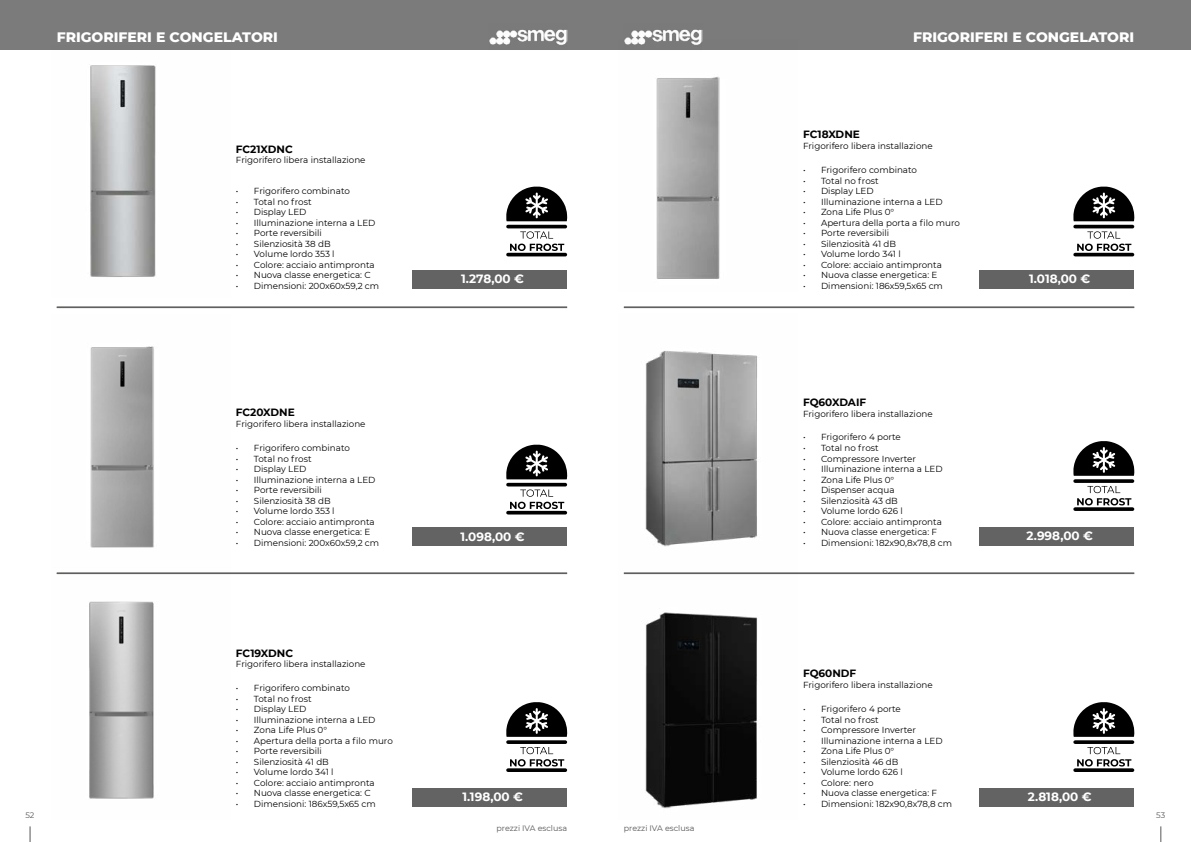
<style>
.page{position:relative;width:1191px;height:842px;background:#fff}
.page>*{position:absolute;margin:0;border:0;box-sizing:border-box;transform-origin:0 0}
.t1{font:800 14px "Montserrat";color:#fff}
.t2{font:700 12px "Montserrat";color:#fff}
.t3{font:700 10.5px "Montserrat";color:#000}
.t4{font:8.8px "Montserrat";color:#000}
.t5{font:8px "Montserrat";color:#575756}
</style>
<div class="page">
<div style="left:595px;top:0;width:596px;height:50px;background:#7c7b7b"></div>
<div style="left:0;top:0;width:595px;height:50px;background:#7c7b7b"></div>
<svg style="left:30px;top:826px;width:1px;height:16px"></svg>
<svg style="left:1160px;top:826px;width:1px;height:16px"></svg>
<img style="left:625px;top:29px;width:77px;height:10px">
<img style="left:489px;top:29px;width:78px;height:16px">
<hr style="left:57px;top:307px;width:510px;height:1px;background:#575756">
<hr style="left:57px;top:573px;width:510px;height:1px;background:#575756">
<svg style="left:506px;top:445px;width:61px;height:69px"></svg>
<div style="left:412px;top:527px;width:155px;height:19px;background:#646363"></div>
<img style="left:56px;top:346px;width:174px;height:453px">
<hr style="left:624px;top:307px;width:510px;height:1px;background:#575756">
<hr style="left:624px;top:573px;width:510px;height:1px;background:#575756">
<img style="left:623px;top:351px;width:174px;height:458px">
<div style="left:979px;top:788px;width:155px;height:19px;background:#646363"></div>
<svg style="left:1073px;top:702px;width:61px;height:70px"></svg>
<div style="left:979px;top:527px;width:155px;height:19px;background:#646363"></div>
<svg style="left:1073px;top:441px;width:61px;height:70px"></svg>
<img style="left:624px;top:39px;width:96px;height:240px">
<div style="left:979px;top:270px;width:155px;height:19px;background:#646363"></div>
<svg style="left:1073px;top:187px;width:61px;height:69px"></svg>
<img style="left:90px;top:65px;width:66px;height:212px">
<div style="left:412px;top:270px;width:155px;height:19px;background:#646363"></div>
<svg style="left:506px;top:187px;width:61px;height:69px"></svg>
<div style="left:412px;top:788px;width:155px;height:19px;background:#646363"></div>
<svg style="left:506px;top:702px;width:61px;height:70px"></svg>
<h1 class="t1" style="left:57px;top:27px;width:223px">FRIGORIFERI E CONGELATORI</h1>
<h1 class="t1" style="left:913px;top:27px;width:223px">FRIGORIFERI E CONGELATORI</h1>
<p class="t3" style="left:236px;top:141px;width:58px">FC21XDNC</p>
<p class="t4" style="left:236px;top:154px;width:131px">Frigorifero libera installazione</p>
<p class="t4" style="left:236px;top:185px;width:115px">• Frigorifero combinato</p>
<p class="t4" style="left:236px;top:195px;width:77px">• Total no frost</p>
<p class="t4" style="left:236px;top:206px;width:72px">• Display LED</p>
<p class="t4" style="left:236px;top:216px;width:141px">• Illuminazione interna a LED</p>
<p class="t4" style="left:236px;top:227px;width:87px">• Porte reversibili</p>
<p class="t4" style="left:236px;top:237px;width:96px">• Silenziosità 38 dB</p>
<p class="t4" style="left:236px;top:248px;width:100px">• Volume lordo 353 l</p>
<p class="t4" style="left:236px;top:259px;width:140px">• Colore: acciaio antimpronta</p>
<p class="t4" style="left:236px;top:269px;width:136px">• Nuova classe energetica: C</p>
<p class="t4" style="left:236px;top:280px;width:145px">• Dimensioni: 200x60x59,2 cm</p>
<p class="t3" style="left:236px;top:405px;width:60px">FC20XDNE</p>
<p class="t4" style="left:236px;top:417px;width:131px">Frigorifero libera installazione</p>
<p class="t4" style="left:236px;top:442px;width:115px">• Frigorifero combinato</p>
<p class="t4" style="left:236px;top:452px;width:77px">• Total no frost</p>
<p class="t4" style="left:236px;top:463px;width:72px">• Display LED</p>
<p class="t4" style="left:236px;top:473px;width:141px">• Illuminazione interna a LED</p>
<p class="t4" style="left:236px;top:484px;width:87px">• Porte reversibili</p>
<p class="t4" style="left:236px;top:494px;width:96px">• Silenziosità 38 dB</p>
<p class="t4" style="left:236px;top:505px;width:100px">• Volume lordo 353 l</p>
<p class="t4" style="left:236px;top:515px;width:140px">• Colore: acciaio antimpronta</p>
<p class="t4" style="left:236px;top:526px;width:136px">• Nuova classe energetica: E</p>
<p class="t4" style="left:236px;top:536px;width:145px">• Dimensioni: 200x60x59,2 cm</p>
<p class="t3" style="left:236px;top:645px;width:59px">FC19XDNC</p>
<p class="t4" style="left:236px;top:658px;width:131px">Frigorifero libera installazione</p>
<p class="t4" style="left:236px;top:682px;width:115px">• Frigorifero combinato</p>
<p class="t4" style="left:236px;top:692px;width:77px">• Total no frost</p>
<p class="t4" style="left:236px;top:703px;width:72px">• Display LED</p>
<p class="t4" style="left:236px;top:713px;width:141px">• Illuminazione interna a LED</p>
<p class="t4" style="left:236px;top:724px;width:93px">• Zona Life Plus 0°</p>
<p class="t4" style="left:236px;top:735px;width:158px">• Apertura della porta a filo muro</p>
<p class="t4" style="left:236px;top:745px;width:87px">• Porte reversibili</p>
<p class="t4" style="left:236px;top:756px;width:94px">• Silenziosità 41 dB</p>
<p class="t4" style="left:236px;top:766px;width:99px">• Volume lordo 341 l</p>
<p class="t4" style="left:236px;top:777px;width:140px">• Colore: acciaio antimpronta</p>
<p class="t4" style="left:236px;top:787px;width:136px">• Nuova classe energetica: C</p>
<p class="t4" style="left:236px;top:798px;width:141px">• Dimensioni: 186x59,5x65 cm</p>
<h2 class="t2" style="left:461px;top:270px;width:64px">1.278,00 €</h2>
<h2 class="t2" style="left:460px;top:528px;width:66px">1.098,00 €</h2>
<h2 class="t2" style="left:462px;top:788px;width:62px">1.198,00 €</h2>
<p class="t3" style="left:803px;top:127px;width:58px">FC18XDNE</p>
<p class="t4" style="left:803px;top:139px;width:131px">Frigorifero libera installazione</p>
<p class="t4" style="left:803px;top:164px;width:115px">• Frigorifero combinato</p>
<p class="t4" style="left:803px;top:174px;width:77px">• Total no frost</p>
<p class="t4" style="left:803px;top:185px;width:72px">• Display LED</p>
<p class="t4" style="left:803px;top:195px;width:141px">• Illuminazione interna a LED</p>
<p class="t4" style="left:803px;top:206px;width:93px">• Zona Life Plus 0°</p>
<p class="t4" style="left:803px;top:216px;width:158px">• Apertura della porta a filo muro</p>
<p class="t4" style="left:803px;top:227px;width:87px">• Porte reversibili</p>
<p class="t4" style="left:803px;top:237px;width:94px">• Silenziosità 41 dB</p>
<p class="t4" style="left:803px;top:248px;width:99px">• Volume lordo 341 l</p>
<p class="t4" style="left:803px;top:259px;width:140px">• Colore: acciaio antimpronta</p>
<p class="t4" style="left:803px;top:269px;width:136px">• Nuova classe energetica: E</p>
<p class="t4" style="left:803px;top:280px;width:141px">• Dimensioni: 186x59,5x65 cm</p>
<p class="t3" style="left:803px;top:395px;width:65px">FQ60XDAIF</p>
<p class="t4" style="left:803px;top:407px;width:131px">Frigorifero libera installazione</p>
<p class="t4" style="left:803px;top:431px;width:99px">• Frigorifero 4 porte</p>
<p class="t4" style="left:803px;top:442px;width:77px">• Total no frost</p>
<p class="t4" style="left:803px;top:452px;width:114px">• Compressore Inverter</p>
<p class="t4" style="left:803px;top:463px;width:141px">• Illuminazione interna a LED</p>
<p class="t4" style="left:803px;top:473px;width:93px">• Zona Life Plus 0°</p>
<p class="t4" style="left:803px;top:484px;width:93px">• Dispenser acqua</p>
<p class="t4" style="left:803px;top:494px;width:96px">• Silenziosità 43 dB</p>
<p class="t4" style="left:803px;top:505px;width:101px">• Volume lordo 626 l</p>
<p class="t4" style="left:803px;top:515px;width:140px">• Colore: acciaio antimpronta</p>
<p class="t4" style="left:803px;top:526px;width:136px">• Nuova classe energetica: F</p>
<p class="t4" style="left:803px;top:536px;width:151px">• Dimensioni: 182x90,8x78,8 cm</p>
<p class="t3" style="left:803px;top:666px;width:55px">FQ60NDF</p>
<p class="t4" style="left:803px;top:678px;width:131px">Frigorifero libera installazione</p>
<p class="t4" style="left:803px;top:703px;width:99px">• Frigorifero 4 porte</p>
<p class="t4" style="left:803px;top:713px;width:77px">• Total no frost</p>
<p class="t4" style="left:803px;top:724px;width:114px">• Compressore Inverter</p>
<p class="t4" style="left:803px;top:735px;width:141px">• Illuminazione interna a LED</p>
<p class="t4" style="left:803px;top:745px;width:93px">• Zona Life Plus 0°</p>
<p class="t4" style="left:803px;top:756px;width:97px">• Silenziosità 46 dB</p>
<p class="t4" style="left:803px;top:766px;width:101px">• Volume lordo 626 l</p>
<p class="t4" style="left:803px;top:777px;width:72px">• Colore: nero</p>
<p class="t4" style="left:803px;top:787px;width:136px">• Nuova classe energetica: F</p>
<p class="t4" style="left:803px;top:798px;width:151px">• Dimensioni: 182x90,8x78,8 cm</p>
<h2 class="t2" style="left:1029px;top:270px;width:63px">1.018,00 €</h2>
<h2 class="t2" style="left:1026px;top:527px;width:68px">2.998,00 €</h2>
<h2 class="t2" style="left:1028px;top:788px;width:65px">2.818,00 €</h2>
<p class="t5" style="left:25px;top:809px;width:11px">52</p>
<p class="t5" style="left:1156px;top:809px;width:10px">53</p>
<p class="t5" style="left:496px;top:823px;width:72px">prezzi IVA esclusa</p>
<p class="t5" style="left:624px;top:823px;width:72px">prezzi IVA esclusa</p>
</div>
